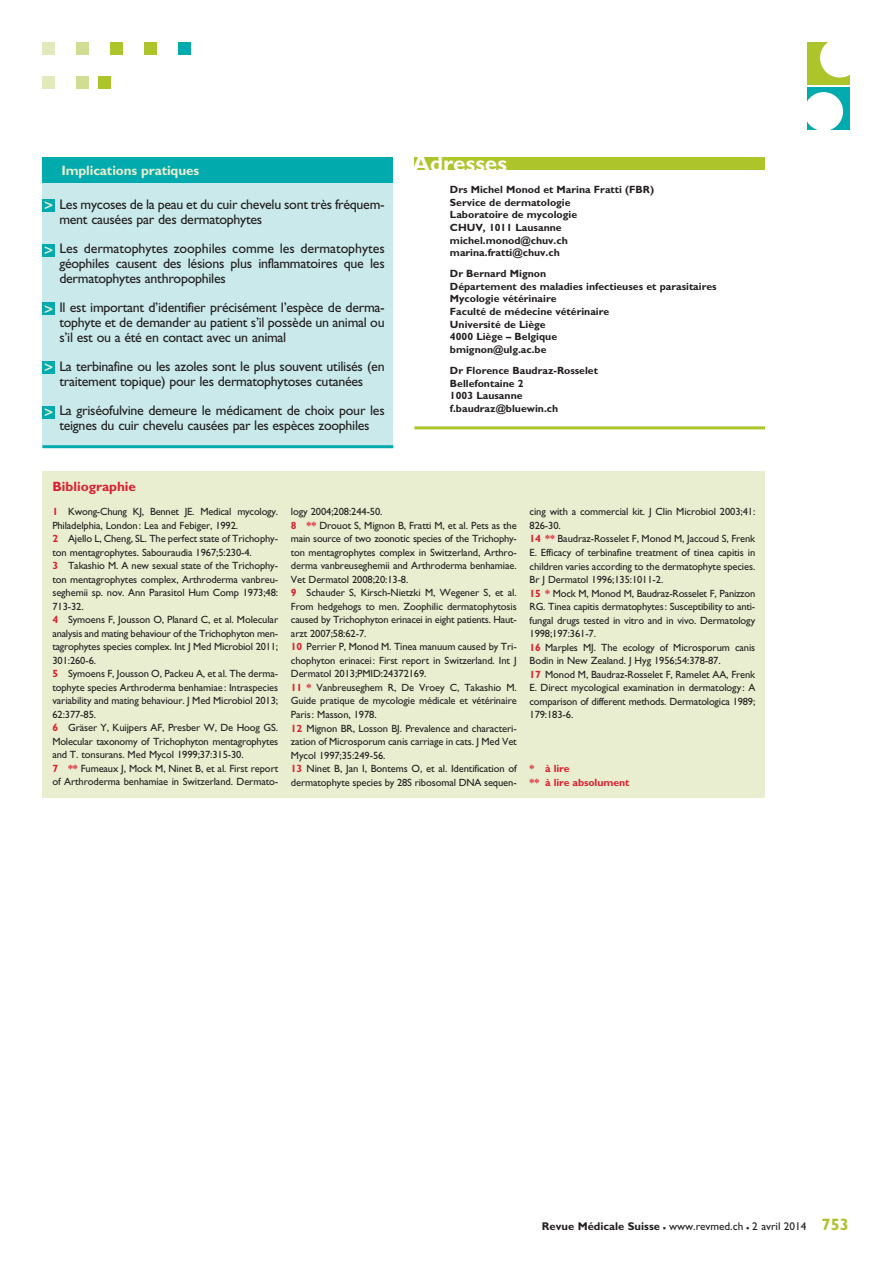
<style>
.page{position:relative;width:893px;height:1263px;background:#fff}
.page>*{position:absolute;margin:0;border:0;box-sizing:border-box;transform-origin:0 0}
.t1{font:700 22.5px "Gill Sans";color:#fff}
.t2{font:13.95px/14.7px "Gill Sans";letter-spacing:-.02em;color:#231f20;text-align:justify}
.t3{font:700 13.5px "Gill Sans";letter-spacing:-.01em;color:#e9eed0}
.t4{font:700 13.5px "Gill Sans";color:#db2032}
.t5{font:11.25px "Gill Sans";color:#231f20}
.t6{font:10.5px/13.5px "Gill Sans";letter-spacing:-.01em;color:#231f20}
.t7{font:700 10.5px/12.6px "Gill Sans";color:#231f20}
.t8{font:700 10.5px/13.5px "Gill Sans";letter-spacing:-.01em;color:#db2032}
.s1{font-family:"Insignia";font-size:15px;color:#e9eed0}
.s2{font-weight:700;color:#db2032}
.s3{font-weight:700}
.s4{font-weight:700;font-size:16.5px}
.s5{font-weight:700;font-size:16.5px;color:#adc42b}
</style>
<div class="page">
<div style="left:178px;top:42px;width:13px;height:13px;background:#00aaad"></div>
<div style="left:144px;top:42px;width:13px;height:13px;background:#adc42b"></div>
<div style="left:110px;top:42px;width:13px;height:13px;background:#adc42b"></div>
<div style="left:76px;top:42px;width:13px;height:13px;background:#d2dd94"></div>
<div style="left:42px;top:42px;width:13px;height:13px;background:#e2e9bc"></div>
<div style="left:98px;top:76px;width:13px;height:13px;background:#adc42b"></div>
<div style="left:76px;top:76px;width:13px;height:13px;background:#d2dd94"></div>
<div style="left:42px;top:76px;width:13px;height:13px;background:#e2e9bc"></div>
<div style="left:807px;top:42px;width:43px;height:43px;background:#adc42b"></div>
<div style="left:820px;top:38px;width:39px;height:40px;background:#fff;border-radius:50%"></div>
<div style="left:807px;top:87px;width:43px;height:43px;background:#00aaad"></div>
<div style="left:804px;top:92px;width:39px;height:39px;background:#fff;border-radius:50%"></div>
<div style="left:42px;top:183px;width:351px;height:264px;background:#c9e9ea"></div>
<div style="left:42px;top:157px;width:351px;height:26px;background:#00aaad"></div>
<hr style="left:42px;top:445px;width:351px;height:3px;background:#00aaad">
<div style="left:42px;top:199px;width:13px;height:13px;background:#00aaad"></div>
<div style="left:42px;top:244px;width:13px;height:13px;background:#00aaad"></div>
<div style="left:42px;top:303px;width:13px;height:12px;background:#00aaad"></div>
<div style="left:42px;top:361px;width:13px;height:13px;background:#00aaad"></div>
<div style="left:42px;top:406px;width:13px;height:12px;background:#00aaad"></div>
<div style="left:414px;top:157px;width:351px;height:13px;background:#adc42b"></div>
<hr style="left:414px;top:426px;width:351px;height:3px;background:#adc42b">
<div style="left:42px;top:471px;width:723px;height:327px;background:#e9eed0"></div>
<p class="t3" style="left:61px;top:162px;width:139px">Implications pratiques</p>
<h2 class="t2" style="left:59px;top:197px;width:327px;text-indent:-15px"><span class="s1">&gt;</span> Les mycoses de la peau et du cuir chevelu sont très fréquem&shy;ment causées par des dermatophytes</h2>
<h2 class="t2" style="left:59px;top:241px;width:327px;text-indent:-15px"><span class="s1">&gt;</span> Les dermatophytes zoophiles comme les dermatophytes géophiles causent des lésions plus inflammatoires que les dermatophytes anthropophiles</h2>
<h2 class="t2" style="left:59px;top:300px;width:327px;text-indent:-15px"><span class="s1">&gt;</span> Il est important d’identifier précisément l’espèce de derma&shy;tophyte et de demander au patient s’il possède un animal ou s’il est ou a été en contact avec un animal</h2>
<h2 class="t2" style="left:44px;top:359px;width:342px;text-align:center"><span class="s1">&gt;</span> La terbinafine ou les azoles sont le plus souvent utilisés (en traitement topique) pour les dermatophytoses cutanées</h2>
<h2 class="t2" style="left:44px;top:403px;width:342px;text-align:center"><span class="s1">&gt;</span> La griséofulvine demeure le médicament de choix pour les teignes du cuir chevelu causées par les espèces zoophiles</h2>
<p class="t4" style="left:52px;top:478px;width:85px">Bibliographie</p>
<h1 class="t1" style="left:412px;top:150px;width:96px">Adresses</h1>
<p class="t7" style="left:450px;top:183px;width:206px">Drs Michel Monod et Marina Fratti (FBR)<br>Service de dermatologie<br>Laboratoire de mycologie<br>CHUV, 1011 Lausanne michel.monod@chuv.ch marina.fratti@chuv.ch</p>
<p class="t7" style="left:450px;top:267px;width:268px">Dr Bernard Mignon<br>Département des maladies infectieuses et parasitaires<br>Mycologie vétérinaire<br>Faculté de médecine vétérinaire<br>Université de Liège<br>4000 Liège – Belgique<br>bmignon@ulg.ac.be</p>
<p class="t7" style="left:450px;top:364px;width:150px">Dr Florence Baudraz-Rosselet<br>Bellefontaine 2<br>1003 Lausanne f.baudraz@bluewin.ch</p>
<p class="t6" style="left:52px;top:505px;width:227px"><span class="s2">1</span> Kwong-Chung KJ, Bennet JE. Medical mycology.<br>Philadelphia, London: Lea and Febiger, 1992.<br><span class="s2">2</span> Ajello L, Cheng, SL. The perfect state of Trichophy&shy;ton mentagrophytes. Sabouraudia 1967;5:230-4.<br><span class="s2">3</span> Takashio M. A new sexual state of the Trichophy&shy;ton mentagrophytes complex, Arthroderma vanbreu&shy;seghemii sp. nov. Ann Parasitol Hum Comp 1973;48:<br>713-32.<br><span class="s2">4</span> Symoens F, Jousson O, Planard C, et al. Molecular analysis and mating behaviour of the Trichophyton men&shy;tagrophytes species complex. Int J Med Microbiol 2011; 301:260-6.<br><span class="s2">5</span> Symoens F, Jousson O, Packeu A, et al. The derma&shy;tophyte species Arthroderma benhamiae: Intraspecies variability and mating behaviour. J Med Microbiol 2013; 62:377-85.<br><span class="s2">6</span> Gräser Y, Kuijpers AF, Presber W, De Hoog GS.<br>Molecular taxonomy of Trichophyton mentagrophytes and T. tonsurans. Med Mycol 1999;37:315-30.<br><span class="s2">7 **</span> Fumeaux J, Mock M, Ninet B, et al. First report of Arthroderma benhamiae in Switzerland. Dermato-</p>
<p class="t6" style="left:291px;top:505px;width:227px">logy 2004;208:244-50.<br><span class="s2">8 **</span> Drouot S, Mignon B, Fratti M, et al. Pets as the main source of two zoonotic species of the Trichophy&shy;ton mentagrophytes complex in Switzerland, Arthro&shy;derma vanbreuseghemii and Arthroderma benhamiae.<br>Vet Dermatol 2008;20:13-8.<br><span class="s2">9</span> Schauder S, Kirsch-Nietzki M, Wegener S, et al.<br>From hedgehogs to men. Zoophilic dermatophytosis caused by Trichophyton erinacei in eight patients. Haut&shy;arzt 2007;58:62-7.<br><span class="s2">10</span> Perrier P, Monod M. Tinea manuum caused by Tri&shy;chophyton erinacei: First report in Switzerland. Int J Dermatol 2013;PMID:24372169.<br><span class="s2">11 *</span> Vanbreuseghem R, De Vroey C, Takashio M.<br>Guide pratique de mycologie médicale et vétérinaire Paris: Masson, 1978.<br><span class="s2">12</span> Mignon BR, Losson BJ. Prevalence and characteri&shy;zation of Microsporum canis carriage in cats. J Med Vet Mycol 1997;35:249-56.<br><span class="s2">13</span> Ninet B, Jan I, Bontems O, et al. Identification of dermatophyte species by 28S ribosomal DNA sequen-</p>
<p class="t6" style="left:529px;top:505px;width:227px">cing with a commercial kit. J Clin Microbiol 2003;41:<br>826-30.<br><span class="s2">14 **</span> Baudraz-Rosselet F, Monod M, Jaccoud S, Frenk E. Efficacy of terbinafine treatment of tinea capitis in children varies according to the dermatophyte species.<br>Br J Dermatol 1996;135:1011-2.<br><span class="s2">15 *</span> Mock M, Monod M, Baudraz-Rosselet F, Panizzon RG. Tinea capitis dermatophytes: Susceptibility to anti&shy;fungal drugs tested in vitro and in vivo. Dermatology 1998;197:361-7.<br><span class="s2">16</span> Marples MJ. The ecology of Microsporum canis Bodin in New Zealand. J Hyg 1956;54:378-87.<br><span class="s2">17</span> Monod M, Baudraz-Rosselet F, Ramelet AA, Frenk E. Direct mycological examination in dermatology: A comparison of different methods. Dermatologica 1989; 179:183-6.</p>
<p class="t8" style="left:529px;top:762px;width:101px">* à lire<br>** à lire absolument</p>
<p class="t5" style="left:542px;top:1220px;width:308px"><span class="s3">Revue Médicale Suisse</span> <span class="s4">–</span> www.revmed.ch <span class="s4">–</span> 2 avril 2014 <span class="s5">753</span></p>
</div>
